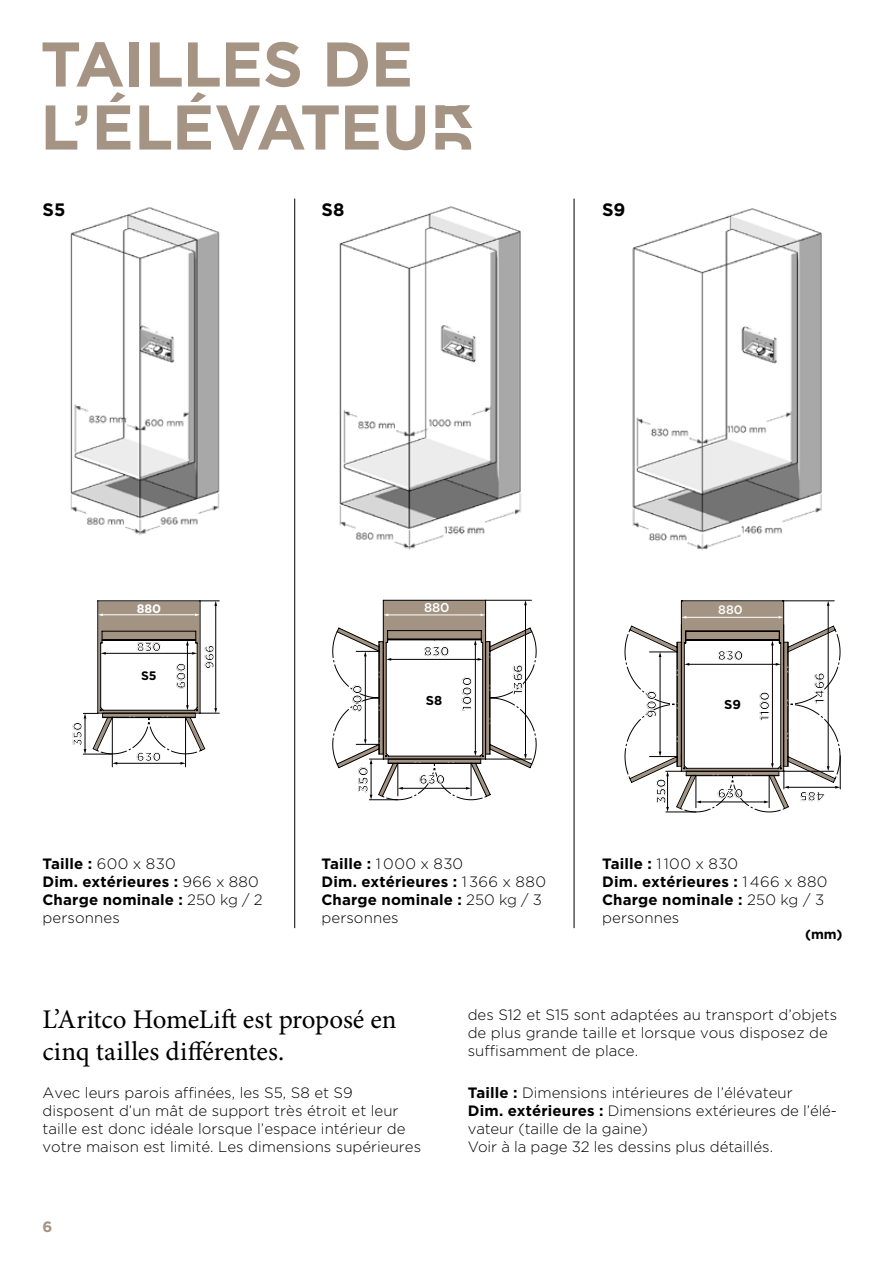
<style>
.page{position:relative;width:893px;height:1263px;background:#fff}
.page>*{position:absolute;margin:0;border:0;box-sizing:border-box;transform-origin:0 0}
.t1{font:700 63px/63px "Gotham";letter-spacing:-.015em;color:#a59483}
.t2{font:27px/32.4px "Minion Pro";letter-spacing:-.005em;color:#000}
.t3{font:700 18px "Gotham";color:#000}
.t4{font:300 15px/18px "Gotham";color:#000}
.t5{font:700 15px/18px "Gotham";letter-spacing:.01em;color:#000}
.t6{font:700 15px "Gotham";color:#a59483}
.t7{font:700 13.5px "Gotham";color:#000}
.t8{font:700 12.9px "Gotham";color:#000}
.t9{font:500 12.9px "Gotham";color:#fff}
.t10{font:700 12.3px "Gotham";color:#000}
.t11{font:700 12.3px "Gotham";color:#fff}
.t12{font:500 12.3px "Gotham";color:#fff}
.s1{font-family:"Aritco Letter Lift"}
.s2{font-weight:300}
.s3{font-weight:700}
</style>
<div class="page">
<img style="left:70px;top:207px;width:150px;height:328px">
<img style="left:339px;top:206px;width:182px;height:344px">
<img style="left:632px;top:208px;width:190px;height:343px">
<hr style="left:116px;top:763px;width:65px;height:1px;background:#000">
<hr style="left:185px;top:717px;width:1px;height:50px;background:#000">
<hr style="left:112px;top:717px;width:1px;height:50px;background:#000">
<svg style="left:83px;top:600px;width:136px;height:155px"></svg>
<svg style="left:332px;top:600px;width:204px;height:200px"></svg>
<hr style="left:666px;top:812px;width:30px;height:1px;background:#000">
<hr style="left:840px;top:756px;width:1px;height:33px;background:#000">
<svg style="left:625px;top:600px;width:215px;height:212px"></svg>
<hr style="left:574px;top:199px;width:1px;height:729px;background:#000">
<hr style="left:294px;top:199px;width:1px;height:729px;background:#000">
<h1 class="t1" style="left:40px;top:32px;width:437px">TAILLES DE<br>L’ÉLÉVATEU<span class="s1">R</span></h1>
<p class="t3" style="left:43px;top:198px;width:24px">S5</p>
<p class="t3" style="left:321px;top:198px;width:25px">S8</p>
<p class="t3" style="left:602px;top:198px;width:25px">S9</p>
<p class="t10" style="left:69px;top:746px;width:26px;rotate:-90deg">350</p>
<p class="t11" style="left:137px;top:600px;width:26px">880</p>
<p class="t10" style="left:137px;top:639px;width:26px">830</p>
<p class="t10" style="left:201px;top:669px;width:26px;rotate:-90deg">966</p>
<p class="t10" style="left:141px;top:667px;width:17px">S5</p>
<p class="t10" style="left:173px;top:689px;width:28px;rotate:-90deg">600</p>
<p class="t10" style="left:137px;top:748px;width:26px">630</p>
<p class="t8" style="left:349px;top:712px;width:28px;rotate:-90deg">800</p>
<p class="t8" style="left:355px;top:792px;width:27px;rotate:-90deg">350</p>
<p class="t9" style="left:424px;top:599px;width:27px">880</p>
<p class="t8" style="left:424px;top:642px;width:27px">830</p>
<p class="t8" style="left:426px;top:692px;width:18px">S8</p>
<p class="t8" style="left:458px;top:710px;width:35px;rotate:-90deg">1000</p>
<p class="t8" style="left:419px;top:771px;width:28px">630</p>
<p class="t8" style="left:509px;top:695px;width:32px;rotate:-90deg">1366</p>
<p class="t12" style="left:718px;top:602px;width:26px">880</p>
<p class="t8" style="left:718px;top:647px;width:27px">830</p>
<p class="t8" style="left:643px;top:718px;width:29px;rotate:-90deg">900</p>
<p class="t8" style="left:756px;top:721px;width:31px;rotate:-90deg">1100</p>
<p class="t8" style="left:724px;top:696px;width:18px">S9</p>
<p class="t8" style="left:653px;top:804px;width:27px;rotate:-90deg">350</p>
<p class="t8" style="left:718px;top:785px;width:28px">630</p>
<p class="t8" style="left:811px;top:704px;width:33px;rotate:-90deg">1466</p>
<p class="t8" style="left:825px;top:805px;width:27px;rotate:-180deg">485</p>
<p class="t5" style="left:43px;top:854px;width:222px">Taille : <span class="s2">600 x 830<br></span>Dim. extérieures : <span class="s2">966 x 880<br></span>Charge nominale : <span class="s2">250 kg / 2 personnes</span></p>
<p class="t5" style="left:321px;top:854px;width:226px">Taille : <span class="s2">1 000 x 830<br></span>Dim. extérieures : <span class="s2">1 366 x 880<br></span>Charge nominale : <span class="s2">250 kg / 3 personnes</span></p>
<p class="t5" style="left:602px;top:854px;width:227px">Taille : <span class="s2">1 100 x 830<br></span>Dim. extérieures : <span class="s2">1 466 x 880<br></span>Charge nominale : <span class="s2">250 kg / 3 personnes</span></p>
<h2 class="t2" style="left:43px;top:1003px;width:355px">L’Aritco HomeLift est proposé en cinq tailles différentes.</h2>
<p class="t4" style="left:43px;top:1083px;width:380px">Avec leurs parois affinées, les S5, S8 et S9 disposent d’un mât de support très étroit et leur taille est donc idéale lorsque l’espace intérieur de votre maison est limité. Les dimensions supérieures</p>
<p class="t6" style="left:43px;top:1217px;width:11px">6</p>
<p class="t7" style="left:805px;top:925px;width:39px">(mm)</p>
<p class="t4" style="left:468px;top:1005px;width:371px">des S12 et S15 sont adaptées au transport d’objets de plus grande taille et lorsque vous disposez de suffisamment de place.</p>
<p class="t4" style="left:468px;top:1083px;width:371px"><span class="s3">Taille :</span> Dimensions intérieures de l’élévateur<br><span class="s3">Dim. extérieures :</span> Dimensions extérieures de l’élé&shy;vateur (taille de la gaine)<br>Voir à la page 32 les dessins plus détaillés.</p>
</div>
